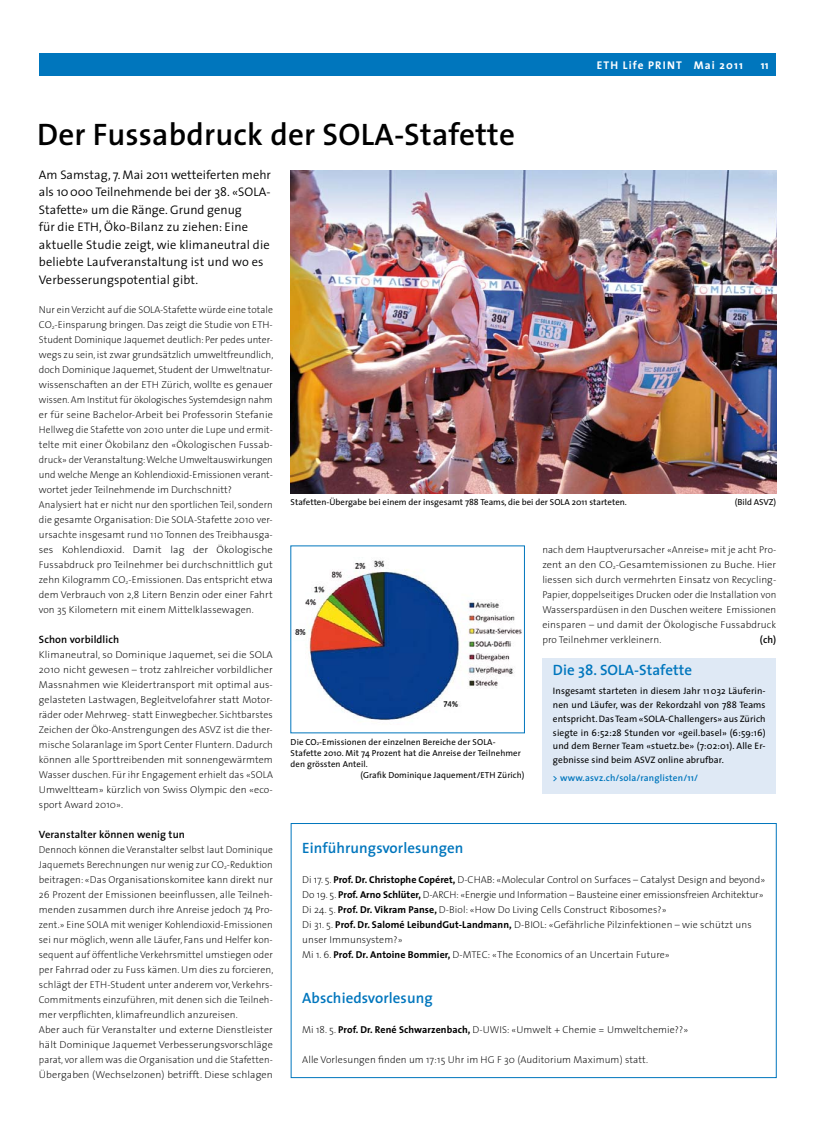
<style>
.page{position:relative;width:833px;height:1134px;background:#fff}
.page>*{position:absolute;margin:0;border:0;box-sizing:border-box;transform-origin:0 0}
.t1{font:600 31.25px "The Sans";letter-spacing:.005em;color:#000}
.t2{font:600 15px "The Sans";letter-spacing:.005em;color:#0076bd}
.t3{font:300 12.5px/17.5px "The Sans";letter-spacing:.01em;color:#000}
.t4{font:700 11.25px "The Sans";letter-spacing:.1em;color:#fff}
.t5{font:600 10.62px "The Sans";letter-spacing:.01em;color:#000}
.t6{font:200 10px/15px "The Sans";letter-spacing:.01em;color:#000}
.t7{font:200 10px/15px "The Sans";letter-spacing:.01em;color:#000;scale:.95 1}
.t8{font:600 10px "The Sans";color:#000}
.t9{font:9.38px/13.8px "The Sans";letter-spacing:.01em;color:#000;text-align:justify}
.t10{font:600 9.38px "The Sans";letter-spacing:.02em;color:#0076bd}
.t11{font:8.75px "The Sans";letter-spacing:.01em;color:#000}
.s1{font-size:5.12px}
.s2{font-weight:700}
</style>
<div class="page">
<div style="left:753px;top:53px;width:23px;height:23px;background:#0076bd"></div>
<div style="left:39px;top:53px;width:714px;height:23px;background:#0076bd"></div>
<div style="left:291px;top:823px;width:485px;height:255px;border:1px solid #0076bd"></div>
<div style="left:542px;top:658px;width:234px;height:135px;background:#dfe9f5"></div>
<img style="left:291px;top:170px;width:485px;height:323px">
<img style="left:295px;top:560px;width:227px;height:160px">
<h1 class="t1" style="left:37px;top:108px;width:479px">Der Fussabdruck der SOLA-Stafette</h1>
<p class="t4" style="left:597px;top:55px;width:147px">ETH Life PRINT Mai 2011</p>
<p class="t4" style="left:761px;top:55px;width:9px">11</p>
<p class="t3" style="left:39px;top:165px;width:233px">Am Samstag, 7. Mai 2011 wetteiferten mehr als 10000 Teilnehmende bei der 38. «SOLA-Stafette» um die Ränge. Grund genug<br>für die ETH, Öko-Bilanz zu ziehen: Eine aktuelle Studie zeigt, wie klimaneutral die beliebte Laufveranstaltung ist und wo es Verbesserungspotential gibt.</p>
<p class="t6" style="left:39px;top:302px;width:236px">Nur ein Verzicht auf die SOLA-Stafette würde eine totale CO<sub>2</sub>-Einsparung bringen. Das zeigt die Studie von ETH-Student Dominique Jaquemet deutlich: Per pedes unter&shy;wegs zu sein, ist zwar grundsätzlich umweltfreundlich, doch Dominique Jaquemet, Student der Umweltnatur&shy;wissenschaften an der ETH Zürich, wollte es genauer wissen. Am Institut für ökologisches Systemdesign nahm er für seine Bachelor-Arbeit bei Professorin Stefanie Hellweg die Stafette von 2010 unter die Lupe und ermit&shy;telte mit einer Ökobilanz den «Ökologischen Fussab&shy;druck» der Veranstaltung: Welche Umweltauswirkungen und welche Menge an Kohlendioxid-Emissionen verant&shy;wortet jeder Teilnehmende im Durchschnitt?<br>Analysiert hat er nicht nur den sportlichen Teil, sondern die gesamte Organisation: Die SOLA-Stafette 2010 ver&shy;ursachte insgesamt rund 110 Tonnen des Treibhausga&shy;ses Kohlendioxid. Damit lag der Ökologische Fussabdruck pro Teilnehmer bei durchschnittlich gut zehn Kilogramm CO<sub>2</sub>-Emissionen. Das entspricht etwa dem Verbrauch von 2,8 Litern Benzin oder einer Fahrt von 35 Kilometern mit einem Mittelklassewagen.</p>
<p class="t5" style="left:39px;top:630px;width:82px">Schon vorbildlich</p>
<p class="t6" style="left:39px;top:647px;width:235px;text-align:justify">Klimaneutral, so Dominique Jaquemet, sei die SOLA 2010 nicht gewesen – trotz zahlreicher vorbildlicher Massnahmen wie Kleidertransport mit optimal aus&shy;gelasteten Lastwagen, Begleitvelofahrer statt Motor&shy;räder oder Mehrweg- statt Einwegbecher. Sichtbarstes Zeichen der Öko-Anstrengungen des ASVZ ist die ther&shy;mische Solaranlage im Sport Center Fluntern. Dadurch können alle Sporttreibenden mit sonnengewärmtem Wasser duschen. Für ihr Engagement erhielt das «SOLA Umweltteam» kürzlich von Swiss Olympic den «eco&shy;sport Award 2010».</p>
<p class="t5" style="left:39px;top:825px;width:148px">Veranstalter können wenig tun</p>
<p class="t7" style="left:39px;top:842px;width:248px">Dennoch können die Veranstalter selbst laut Dominique Jaquemets Berechnungen nur wenig zur CO<sub>2</sub>-Reduktion beitragen: «Das Organisationskomitee kann direkt nur 26 Prozent der Emissionen beeinflussen, alle Teilneh&shy;menden zusammen durch ihre Anreise jedoch 74 Pro&shy;zent.» Eine SOLA mit weniger Kohlendioxid-Emissionen sei nur möglich, wenn alle Läufer, Fans und Helfer kon&shy;sequent auf öffentliche Verkehrsmittel umstiegen oder per Fahrrad oder zu Fuss kämen. Um dies zu forcieren, schlägt der ETH-Student unter anderem vor, Verkehrs-Commitments einzuführen, mit denen sich die Teilneh&shy;mer verpflichten, klimafreundlich anzureisen.<br>Aber auch für Veranstalter und externe Dienstleister hält Dominique Jaquemet Verbesserungsvorschläge parat, vor allem was die Organisation und die Stafetten-Übergaben (Wechselzonen) betrifft. Diese schlagen</p>
<p class="t11" style="left:291px;top:494px;width:338px">Stafetten-Übergabe bei einem der insgesamt 788 Teams, die bei der SOLA 2011 starteten.</p>
<p class="t11" style="left:734px;top:494px;width:43px">(Bild ASVZ)</p>
<p class="t11" style="left:291px;top:734px;width:206px">Die CO<span class="s1">2</span>-Emissionen der einzelnen Bereiche der SOLA-</p>
<p class="t11" style="left:291px;top:746px;width:232px">Stafette 2010. Mit 74 Prozent hat die Anreise der Teilnehmer</p>
<p class="t11" style="left:291px;top:757px;width:79px">den grössten Anteil.</p>
<p class="t11" style="left:360px;top:768px;width:166px">(Grafik Dominique Jaquement/ETH Zürich)</p>
<p class="t6" style="left:542px;top:542px;width:235px;text-align:justify">nach dem Hauptverursacher «Anreise» mit je acht Pro&shy;zent an den CO<sub>2</sub>-Gesamtemissionen zu Buche. Hier liessen sich durch vermehrten Einsatz von Recycling-Papier, doppelseitiges Drucken oder die Installation von Wasserspardüsen in den Duschen weitere Emissionen einsparen – und damit der Ökologische Fussabdruck pro Teilnehmer verkleinern.</p>
<p class="t8" style="left:760px;top:631px;width:18px">(ch)</p>
<h2 class="t2" style="left:553px;top:658px;width:141px">Die 38. SOLA-Stafette</h2>
<p class="t9" style="left:553px;top:684px;width:214px">Insgesamt starteten in diesem Jahr 11032 Läuferin&shy;nen und Läufer, was der Rekordzahl von 788 Teams entspricht. Das Team «SOLA-Challengers» aus Zürich siegte in 6:52:28 Stunden vor «geil.basel» (6:59:16) und dem Berner Team «stuetz.be» (7:02:01). Alle Er&shy;gebnisse sind beim ASVZ online abrufbar.</p>
<p class="t10" style="left:553px;top:770px;width:147px">&gt; www.asvz.ch/sola/ranglisten/11/</p>
<h2 class="t2" style="left:302px;top:835px;width:163px">Einführungsvorlesungen</h2>
<p class="t6" style="left:302px;top:872px;width:464px">Di 17. 5. <span class="s2">Prof. Dr. Christophe Copéret,</span> D-CHAB: «Molecular Control on Surfaces – Catalyst Design and beyond» Do 19. 5. <span class="s2">Prof. Arno Schlüter,</span> D-ARCH: «Energie und Information – Bausteine einer emissionsfreien Architektur» Di 24. 5. <span class="s2">Prof. Dr. Vikram Panse,</span> D-Biol: «How Do Living Cells Construct Ribosomes?»<br>Di 31. 5. <span class="s2">Prof. Dr. Salomé LeibundGut-Landmann,</span> D-BIOL: «Gefährliche Pilzinfektionen – wie schützt uns unser Immunsystem?»<br>Mi 1. 6. <span class="s2">Prof. Dr. Antoine Bommier,</span> D-MTEC: «The Economics of an Uncertain Future»</p>
<h2 class="t2" style="left:302px;top:985px;width:132px">Abschiedsvorlesung</h2>
<p class="t6" style="left:302px;top:1022px;width:387px">Mi 18. 5. <span class="s2">Prof. Dr. René Schwarzenbach,</span> D-UWIS: «Umwelt + Chemie = Umweltchemie??»</p>
<p class="t6" style="left:302px;top:1052px;width:347px">Alle Vorlesungen finden um 17:15 Uhr im HG F 30 (Auditorium Maximum) statt.</p>
</div>
